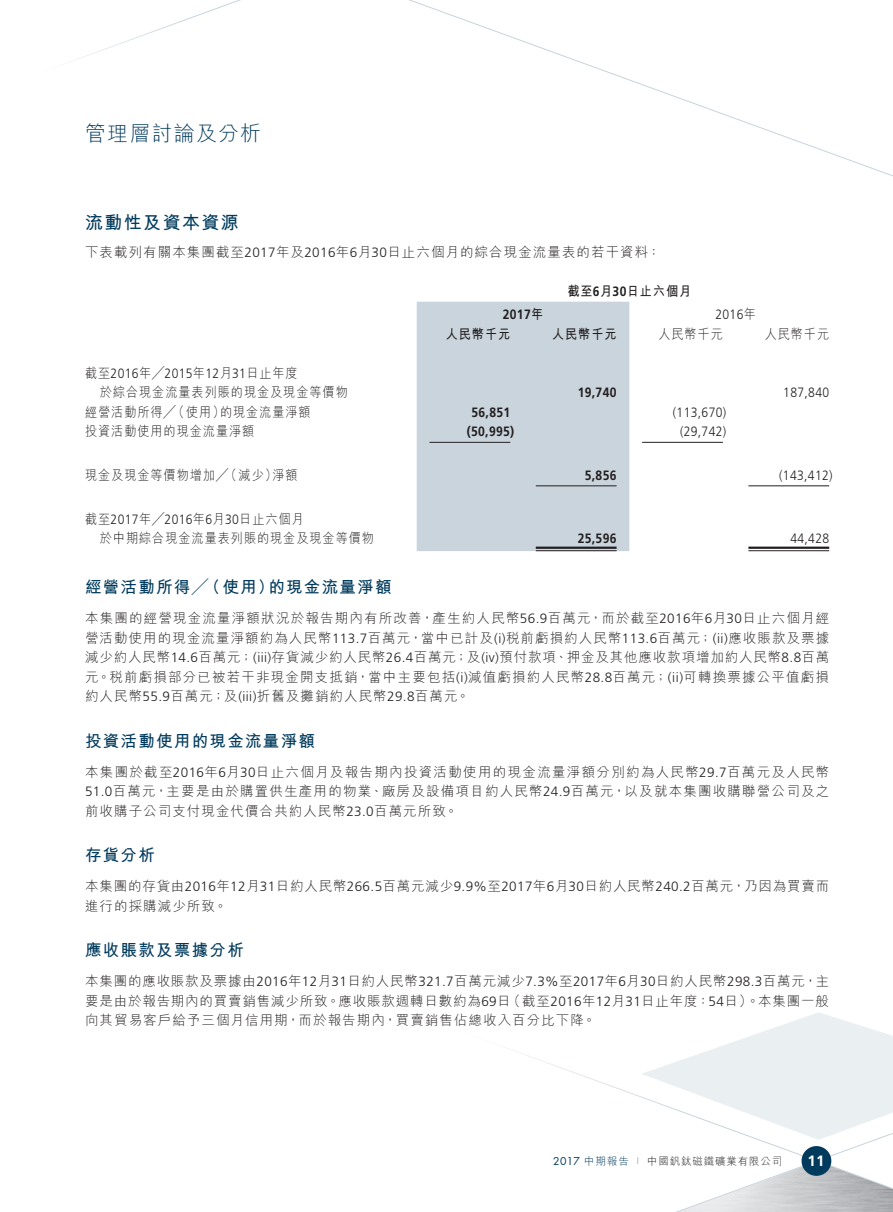
<style>
.page{position:relative;width:893px;height:1212px;background:#fff}
.page>*{position:absolute;margin:0;border:0;box-sizing:border-box;transform-origin:0 0}
.t1{font:300 21px "M Hei HK";letter-spacing:.055em;color:#003a5c}
.Heading_1{font:700 18px "M Hei HK";letter-spacing:.08em;color:#003a5c}
.Heading_2{font:700 16.5px "M Hei HK";letter-spacing:.08em;color:#003a5c}
.t2{font:700 15px "Frutiger LT Std";color:#fff}
.Body_Text{font:300 13.5px/19.5px "M Hei HK";letter-spacing:.08em;color:#231f20;text-align:justify}
.Body_Text-2{font:300 13.5px/19.5px "M Hei HK";letter-spacing:.08em;color:#231f20;scale:.9 1}
.Body_Text-3{font:300 13.5px/19.5px "M Hei HK";letter-spacing:.06em;color:#231f20}
.Body_Text-4{font:300 13.5px "Frutiger LT Std";letter-spacing:.03em;color:#231f20;scale:.9 1}
.Body_Text-5{font:700 13.5px "Frutiger LT Std";letter-spacing:.03em;color:#231f20;scale:.9 1}
.Body_Text-6{font:700 13.5px "M Hei HK";letter-spacing:.08em;color:#231f20;scale:.9 1}
.t3{font:300 10.5px "M Hei HK";letter-spacing:.08em;color:#231f20}
.s1{font-family:"Frutiger LT Std"}
.s2{font-family:"M Hei HK"}
.s3{font-family:"Futura Std";font-weight:400;color:#003a5c}
.s4{color:#003a5c}
.s5{font-family:"Futura Std";font-weight:400;font-size:9px;color:#a8a9ad}
</style>
<div class="page">
<svg style="left:510px;top:1012px;width:383px;height:200px"></svg>
<svg style="left:70px;top:0;width:823px;height:177px"></svg>
<div style="left:801px;top:1146px;width:30px;height:30px;background:#003a5c;border-radius:50%"></div>
<div style="left:417px;top:302px;width:212px;height:249px;background:#c9d4dc"></div>
<hr style="left:429px;top:442px;width:81px;height:1px;background:#231f20">
<hr style="left:642px;top:442px;width:81px;height:1px;background:#231f20">
<hr style="left:536px;top:485px;width:81px;height:1px;background:#231f20">
<hr style="left:748px;top:485px;width:81px;height:1px;background:#231f20">
<hr style="left:536px;top:547px;width:81px;height:2px;background:#231f20">
<hr style="left:536px;top:550px;width:81px;height:1px;background:#231f20">
<hr style="left:748px;top:547px;width:81px;height:2px;background:#231f20">
<hr style="left:748px;top:550px;width:81px;height:1px;background:#231f20">
<h1 class="t1" style="left:85px;top:122px;width:178px">管理層討論及分析</h1>
<p class="Heading_1" style="left:85px;top:209px;width:155px">流動性及資本資源</p>
<p class="Body_Text" style="left:85px;top:242px;width:577px">下表載列有關本集團截至<span class="s1">2017</span>年及<span class="s1">2016</span>年<span class="s1">6</span>月<span class="s1">30</span>日止六個月的綜合現金流量表的若干資料：</p>
<p class="Body_Text-6" style="left:567px;top:281px;width:139px">截至<span class="s1">6</span>月<span class="s1">30</span>日止六個月</p>
<p class="Body_Text-5" style="left:503px;top:307px;width:47px">2017<span class="s2">年</span></p>
<p class="Body_Text-4" style="left:715px;top:307px;width:47px">2016<span class="s2">年</span></p>
<p class="Body_Text-6" style="left:446px;top:324px;width:73px">人民幣千元</p>
<p class="Body_Text-6" style="left:552px;top:324px;width:73px">人民幣千元</p>
<p class="Body_Text-2" style="left:658px;top:324px;width:73px">人民幣千元</p>
<p class="Body_Text-2" style="left:765px;top:324px;width:73px">人民幣千元</p>
<p class="Body_Text-2" style="left:100px;top:363px;width:277px;text-indent:-15px">截至<span class="s1">2016</span>年╱<span class="s1">2015</span>年<span class="s1">12</span>月<span class="s1">31</span>日止年度<br>於綜合現金流量表列賬的現金及現金等價物</p>
<p class="Body_Text-5" style="left:578px;top:385px;width:45px">19,740</p>
<p class="Body_Text-4" style="left:783px;top:385px;width:53px">187,840</p>
<p class="Body_Text-2" style="left:85px;top:402px;width:252px">經營活動所得╱（使用）的現金流量淨額</p>
<p class="Body_Text-5" style="left:471px;top:404px;width:45px">56,851</p>
<p class="Body_Text-4" style="left:673px;top:405px;width:61px">(113,670)</p>
<p class="Body_Text-2" style="left:85px;top:422px;width:190px">投資活動使用的現金流量淨額</p>
<p class="Body_Text-5" style="left:467px;top:424px;width:54px">(50,995)</p>
<p class="Body_Text-4" style="left:680px;top:424px;width:53px">(29,742)</p>
<p class="Body_Text-2" style="left:85px;top:465px;width:238px">現金及現金等價物增加╱（減少）淨額</p>
<p class="Body_Text-5" style="left:585px;top:467px;width:37px">5,856</p>
<p class="Body_Text-4" style="left:779px;top:468px;width:61px">(143,412)</p>
<p class="Body_Text-2" style="left:100px;top:509px;width:306px;text-indent:-15px">截至<span class="s1">2017</span>年╱<span class="s1">2016</span>年<span class="s1">6</span>月<span class="s1">30</span>日止六個月<br>於中期綜合現金流量表列賬的現金及現金等價物</p>
<p class="Body_Text-5" style="left:578px;top:530px;width:45px">25,596</p>
<p class="Body_Text-4" style="left:790px;top:531px;width:45px">44,428</p>
<p class="Heading_2" style="left:85px;top:575px;width:308px">經營活動所得╱（使用）的現金流量淨額</p>
<p class="Body_Text" style="left:85px;top:608px;width:746px">本集團的經營現金流量淨額狀況於報告期內有所改善，產生約人民幣<span class="s1">56.9</span>百萬元，而於截至<span class="s1">2016</span>年<span class="s1">6</span>月<span class="s1">30</span>日止六個月經營活動使用的現金流量淨額約為人民幣<span class="s1">113.7</span>百萬元，當中已計及<span class="s1">(i)</span>稅前虧損約人民幣<span class="s1">113.6</span>百萬元；<span class="s1">(ii)</span>應收賬款及票據減少約人民幣<span class="s1">14.6</span>百萬元；<span class="s1">(iii)</span>存貨減少約人民幣<span class="s1">26.4</span>百萬元；及<span class="s1">(iv)</span>預付款項、押金及其他應收款項增加約人民幣<span class="s1">8.8</span>百萬元。稅前虧損部分已被若干非現金開支抵銷，當中主要包括<span class="s1">(i)</span>減值虧損約人民幣<span class="s1">28.8</span>百萬元；<span class="s1">(ii)</span>可轉換票據公平值虧損約人民幣<span class="s1">55.9</span>百萬元；及<span class="s1">(iii)</span>折舊及攤銷約人民幣<span class="s1">29.8</span>百萬元。</p>
<p class="Heading_2" style="left:85px;top:728px;width:231px">投資活動使用的現金流量淨額</p>
<p class="Body_Text" style="left:85px;top:762px;width:746px">本集團於截至<span class="s1">2016</span>年<span class="s1">6</span>月<span class="s1">30</span>日止六個月及報告期內投資活動使用的現金流量淨額分別約為人民幣<span class="s1">29.7</span>百萬元及人民幣<span class="s1">51.0</span>百萬元，主要是由於購置供生產用的物業、廠房及設備項目約人民幣<span class="s1">24.9</span>百萬元，以及就本集團收購聯營公司及之前收購子公司支付現金代價合共約人民幣<span class="s1">23.0</span>百萬元所致。</p>
<p class="Heading_2" style="left:85px;top:843px;width:71px">存貨分析</p>
<p class="Body_Text-3" style="left:85px;top:876px;width:746px">本集團的存貨由<span class="s1">2016</span>年<span class="s1">12</span>月<span class="s1">31</span>日約人民幣<span class="s1">266.5</span>百萬元減少<span class="s1">9.9%</span>至<span class="s1">2017</span>年<span class="s1">6</span>月<span class="s1">30</span>日約人民幣<span class="s1">240.2</span>百萬元，乃因為買賣而進行的採購減少所致。</p>
<p class="Heading_2" style="left:85px;top:938px;width:160px">應收賬款及票據分析</p>
<p class="Body_Text" style="left:85px;top:971px;width:746px">本集團的應收賬款及票據由<span class="s1">2016</span>年<span class="s1">12</span>月<span class="s1">31</span>日約人民幣<span class="s1">321.7</span>百萬元減少<span class="s1">7.3%</span>至<span class="s1">2017</span>年<span class="s1">6</span>月<span class="s1">30</span>日約人民幣<span class="s1">298.3</span>百萬元，主要是由於報告期內的買賣銷售減少所致。應收賬款週轉日數約為<span class="s1">69</span>日（截至<span class="s1">2016</span>年<span class="s1">12</span>月<span class="s1">31</span>日止年度：<span class="s1">54</span>日）。本集團一般向其貿易客戶給予三個月信用期，而於報告期內，買賣銷售佔總收入百分比下降。</p>
<p class="t3" style="left:553px;top:1156px;width:231px"><span class="s3">2017</span> <span class="s4">中期報告</span> <span class="s5">I</span> 中國釩鈦磁鐵礦業有限公司</p>
<p class="t2" style="left:807px;top:1152px;width:19px">11</p>
</div>
